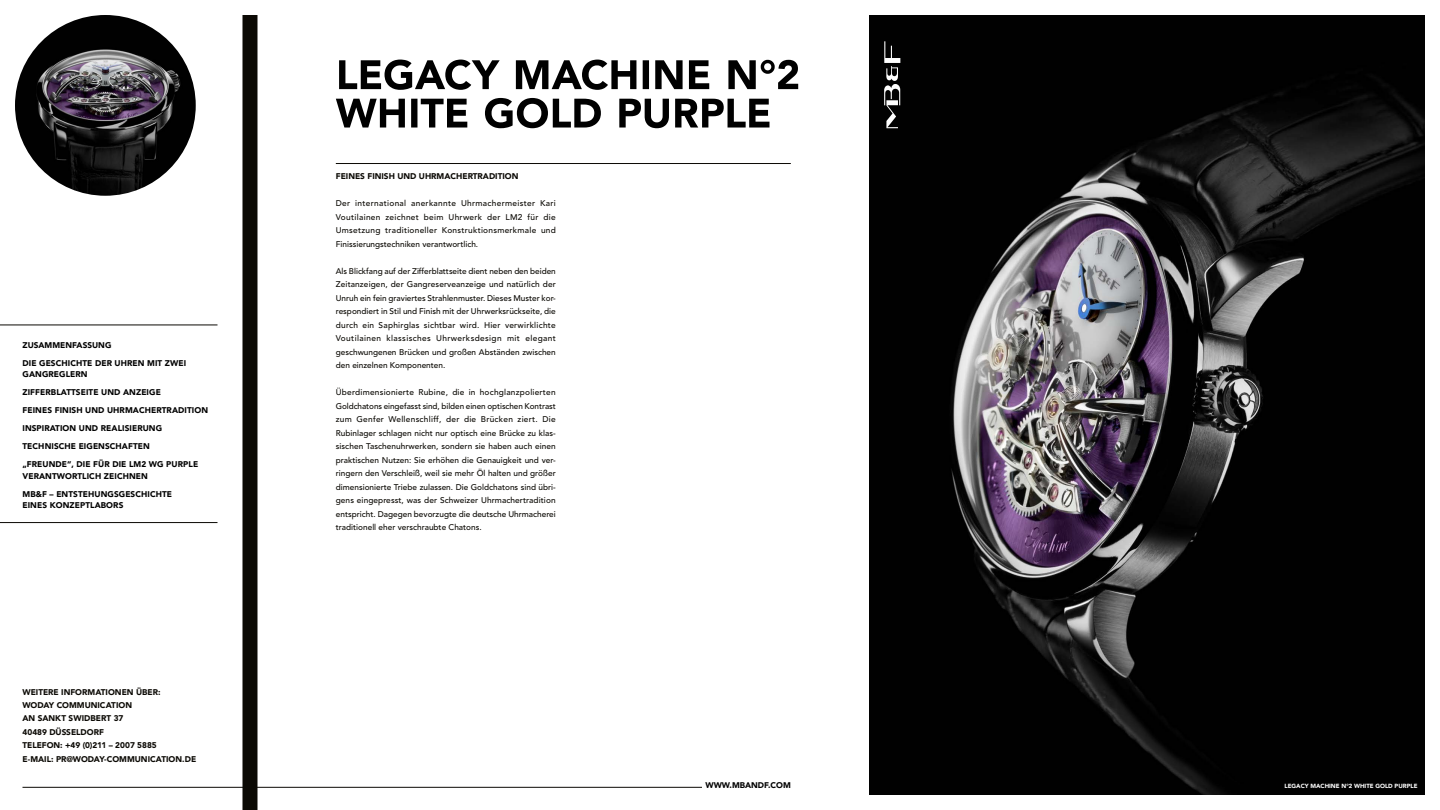
<style>
.page{position:relative;width:1440px;height:810px;background:#fff}
.page>*{position:absolute;margin:0;border:0;box-sizing:border-box;transform-origin:0 0}
.t1{font:500 8.25px/13.5px "Avenir LT Std";color:#0b0904;text-align:justify}
.t2{font:900 8.25px/18px "Avenir LT Std";letter-spacing:.01em;color:#000}
.t3{font:900 8.25px/13.5px "Avenir LT Std";color:#0b0904}
.t4{font:900 8.25px "Avenir";color:#000}
.t5{font:900 6px "Avenir";color:#fff}
</style>
<div class="page">
<hr style="left:22px;top:787px;width:680px;height:1px;background:#0b0904">
<hr style="left:336px;top:163px;width:455px;height:1px;background:#0b0904">
<img style="left:15px;top:15px;width:181px;height:181px;border-radius:90px">
<div style="left:242px;top:15px;width:15px;height:795px;background:#0b0904"></div>
<hr style="left:0;top:325px;width:218px;height:1px;background:#0b0904">
<hr style="left:0;top:522px;width:218px;height:1px;background:#0b0904">
<svg style="left:336px;top:98px;width:434px;height:30px"></svg>
<svg style="left:339px;top:60px;width:459px;height:30px"></svg>
<img style="left:869px;top:15px;width:556px;height:780px">
<svg style="left:884px;top:41px;width:16px;height:87px"></svg>
<p class="t2" style="left:22px;top:336px;width:165px">ZUSAMMENFASSUNG<br>DIE GESCHICHTE DER UHREN MIT ZWEI</p>
<p class="t2" style="left:22px;top:365px;width:187px">GANGREGLERN<br>ZIFFERBLATTSEITE UND ANZEIGE<br>FEINES FINISH UND UHRMACHERTRADITION<br>INSPIRATION UND REALISIERUNG<br>TECHNISCHE EIGENSCHAFTEN<br>„FREUNDE“, DIE FÜR DIE LM2 WG PURPLE</p>
<p class="t2" style="left:22px;top:467px;width:151px">VERANTWORTLICH ZEICHNEN<br>MB&amp;F – ENTSTEHUNGSGESCHICHTE</p>
<p class="t2" style="left:22px;top:496px;width:102px">EINES KONZEPTLABORS</p>
<p class="t3" style="left:22px;top:685px;width:175px">WEITERE INFORMATIONEN ÜBER:<br>WODAY COMMUNICATION<br>AN SANKT SWIDBERT 37<br>40489 DÜSSELDORF<br>TELEFON: +49 (0)211 – 2007 5885<br>E-MAIL: PR@WODAY-COMMUNICATION.DE</p>
<p class="t3" style="left:336px;top:170px;width:184px">FEINES FINISH UND UHRMACHERTRADITION</p>
<p class="t1" style="left:336px;top:197px;width:222px">Der international anerkannte Uhrmachermeister Kari Voutilainen zeichnet beim Uhrwerk der LM2 für die Umsetzung traditioneller Konstruktionsmerkmale und Finissierungstechniken verantwortlich.</p>
<p class="t1" style="left:336px;top:264px;width:222px">Als Blickfang auf der Zifferblattseite dient neben den beiden Zeitanzeigen, der Gangreserveanzeige und natürlich der Unruh ein fein graviertes Strahlenmuster. Dieses Muster kor&shy;respondiert in Stil und Finish mit der Uhrwerksrückseite, die durch ein Saphirglas sichtbar wird. Hier verwirklichte Voutilainen klassisches Uhrwerksdesign mit elegant geschwungenen Brücken und großen Abständen zwischen den einzelnen Komponenten.</p>
<p class="t1" style="left:336px;top:386px;width:222px">Überdimensionierte Rubine, die in hochglanzpolierten Goldchatons eingefasst sind, bilden einen optischen Kontrast zum Genfer Wellenschliff, der die Brücken ziert. Die Rubinlager schlagen nicht nur optisch eine Brücke zu klas&shy;sischen Taschenuhrwerken, sondern sie haben auch einen praktischen Nutzen: Sie erhöhen die Genauigkeit und ver&shy;ringern den Verschleiß, weil sie mehr Öl halten und größer dimensionierte Triebe zulassen. Die Goldchatons sind übri&shy;gens eingepresst, was der Schweizer Uhrmachertradition entspricht. Dagegen bevorzugte die deutsche Uhrmacherei traditionell eher verschraubte Chatons.</p>
<p class="t4" style="left:705px;top:778px;width:87px">WWW.MBANDF.COM</p>
<p class="t5" style="left:1285px;top:780px;width:134px">LEGACY MACHINE N°2 WHITE GOLD PURPLE</p>
</div>
